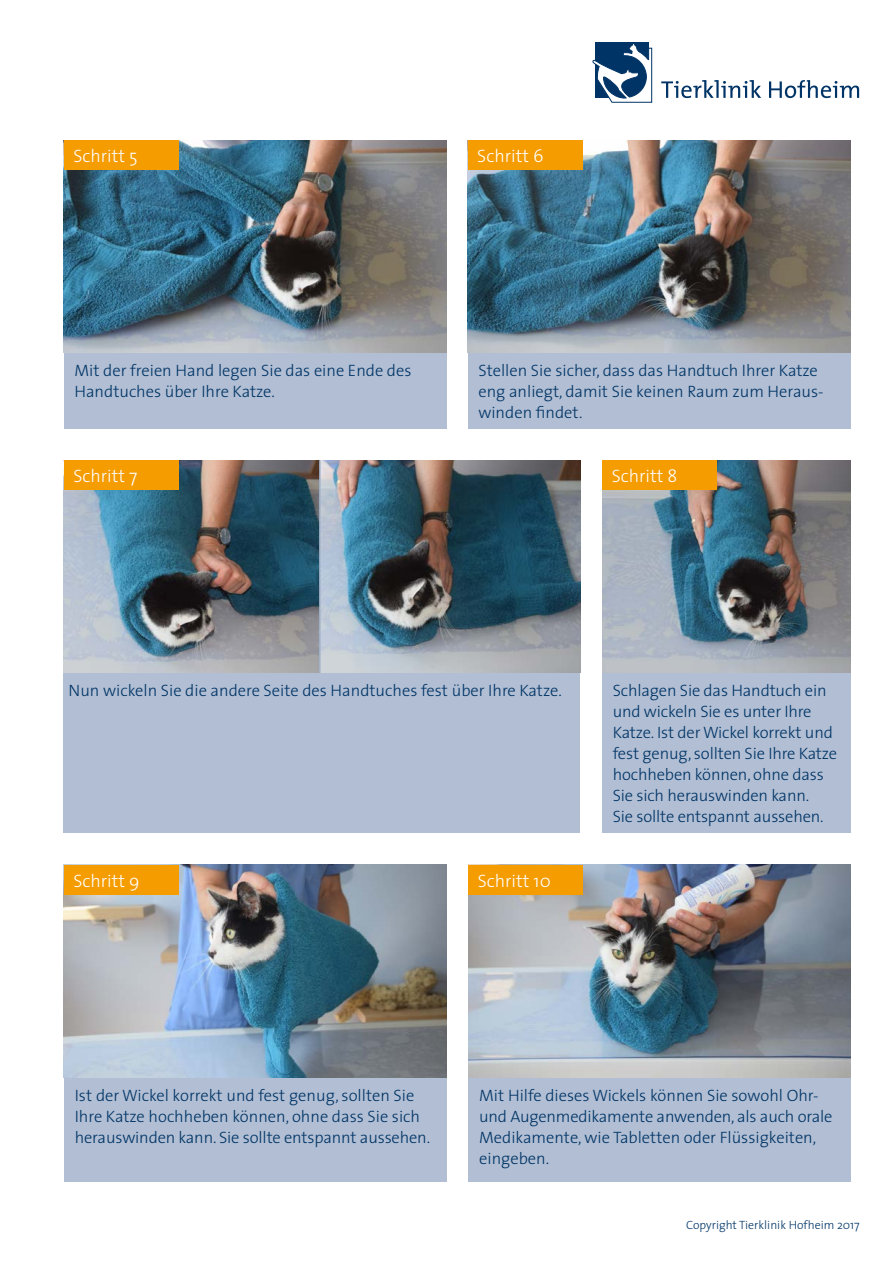
<style>
.page{position:relative;width:893px;height:1263px;background:#fff}
.page>*{position:absolute;margin:0;border:0;box-sizing:border-box;transform-origin:0 0}
.t1{font:300 18px "The Sans";color:#fff}
.t2{font:300 16.5px/21px "The Sans";color:#003466}
.t3{font:300 12px "The Sans";color:#003466}
</style>
<div class="page">
<div style="left:468px;top:353px;width:382px;height:75px;background:#b1bed3"></div>
<div style="left:602px;top:673px;width:248px;height:160px;background:#b1bed3"></div>
<div style="left:64px;top:1077px;width:382px;height:105px;background:#b1bed3"></div>
<svg style="left:592px;top:42px;width:61px;height:61px"></svg>
<svg style="left:661px;top:80px;width:198px;height:18px"></svg>
<img style="left:468px;top:140px;width:382px;height:213px">
<img style="left:602px;top:460px;width:248px;height:213px">
<img style="left:64px;top:865px;width:382px;height:212px">
<div style="left:468px;top:140px;width:115px;height:30px;background:#f59c00"></div>
<div style="left:602px;top:460px;width:115px;height:30px;background:#f59c00"></div>
<div style="left:64px;top:865px;width:115px;height:30px;background:#f59c00"></div>
<div style="left:64px;top:673px;width:516px;height:160px;background:#b1bed3"></div>
<img style="left:64px;top:460px;width:255px;height:213px">
<img style="left:321px;top:460px;width:259px;height:213px">
<div style="left:64px;top:460px;width:115px;height:30px;background:#f59c00"></div>
<hr style="left:319px;top:460px;width:2px;height:213px;background:#a4b4cc">
<div style="left:64px;top:353px;width:382px;height:75px;background:#b1bed3"></div>
<img style="left:64px;top:140px;width:382px;height:213px">
<div style="left:64px;top:140px;width:115px;height:30px;background:#f59c00"></div>
<div style="left:468px;top:1077px;width:383px;height:105px;background:#b1bed3"></div>
<img style="left:468px;top:865px;width:383px;height:212px">
<div style="left:468px;top:865px;width:115px;height:30px;background:#f59c00"></div>
<p class="t1" style="left:73px;top:141px;width:66px">Schritt 5</p>
<p class="t1" style="left:477px;top:141px;width:68px">Schritt 6</p>
<p class="t2" style="left:74px;top:359px;width:339px">Mit der freien Hand legen Sie das eine Ende des<br>Handtuches über Ihre Katze.</p>
<p class="t1" style="left:73px;top:461px;width:66px">Schritt 7</p>
<p class="t2" style="left:478px;top:359px;width:347px">Stellen Sie sicher, dass das Handtuch Ihrer Katze eng anliegt, damit Sie keinen Raum zum Heraus&shy;winden findet.</p>
<p class="t1" style="left:612px;top:461px;width:67px">Schritt 8</p>
<p class="t2" style="left:69px;top:679px;width:495px">Nun wickeln Sie die andere Seite des Handtuches fest über Ihre Katze.</p>
<p class="t1" style="left:73px;top:866px;width:68px">Schritt 9</p>
<p class="t1" style="left:478px;top:866px;width:75px">Schritt 10</p>
<p class="t2" style="left:613px;top:679px;width:226px">Schlagen Sie das Handtuch ein und wickeln Sie es unter Ihre<br>Katze. Ist der Wickel korrekt und fest genug, sollten Sie Ihre Katze hochheben können, ohne dass<br>Sie sich herauswinden kann.<br>Sie sollte entspannt aussehen.</p>
<p class="t2" style="left:75px;top:1084px;width:357px">Ist der Wickel korrekt und fest genug, sollten Sie<br>Ihre Katze hochheben können, ohne dass Sie sich herauswinden kann. Sie sollte entspannt aussehen.</p>
<p class="t2" style="left:479px;top:1084px;width:355px">Mit Hilfe dieses Wickels können Sie sowohl Ohr&shy;und Augenmedikamente anwenden, als auch orale Medikamente, wie Tabletten oder Flüssigkeiten, eingeben.</p>
<p class="t3" style="left:686px;top:1215px;width:175px">Copyright Tierklinik Hofheim 2017</p>
</div>
